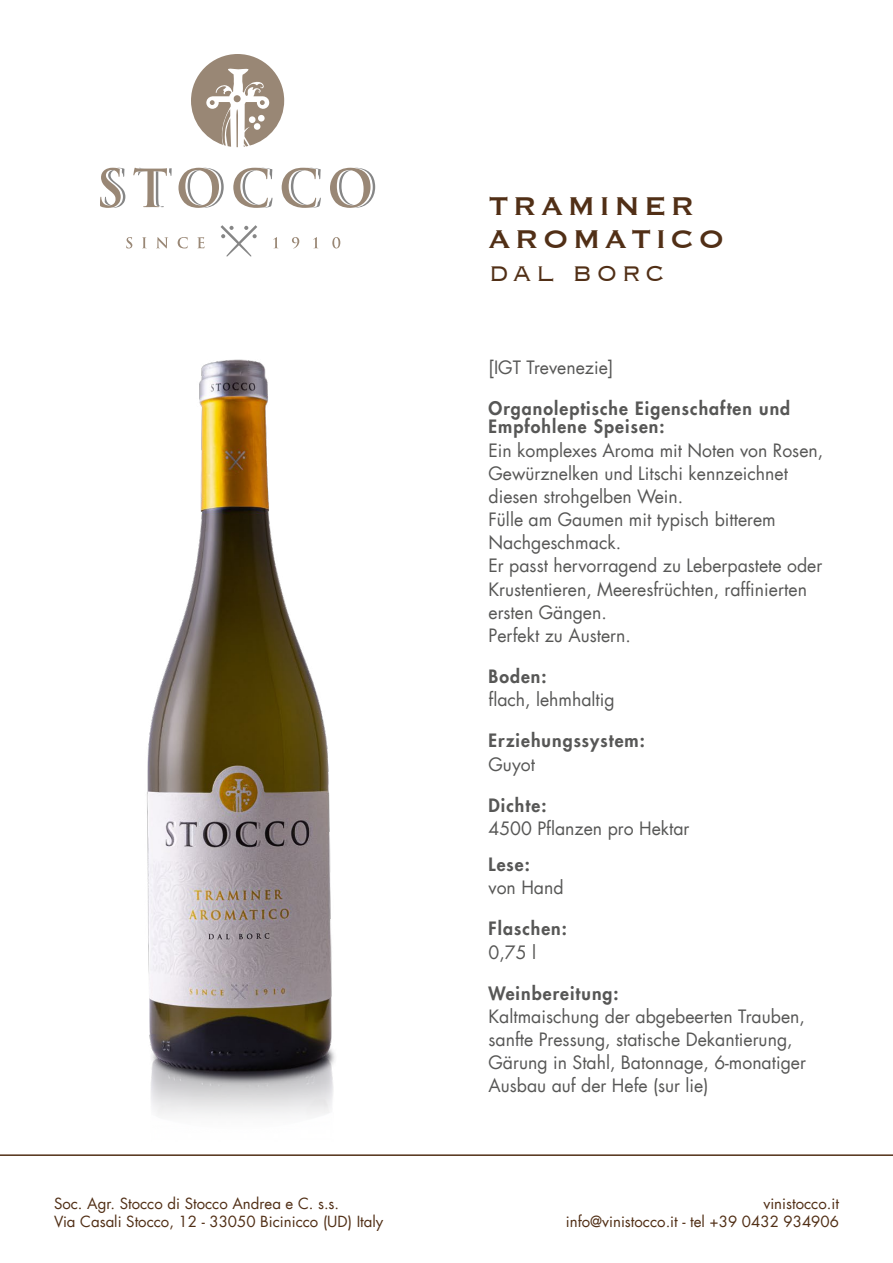
<style>
.page{position:relative;width:893px;height:1263px;background:#fff}
.page>*{position:absolute;margin:0;border:0;box-sizing:border-box;transform-origin:0 0}
.t1{font:33.45px "Copperplate";letter-spacing:.12em;color:#512f16}
.t2{font:300 33.45px "Copperplate";letter-spacing:.12em;color:#512f16}
.Stile_di_paragrafo_1{font:18px/23.1px "Futura LT";color:#575756}
.Stile_di_paragrafo_1-2{font:800 18px/18px "Futura LT";letter-spacing:.06em;color:#575756}
.t3{font:15px/18px "Futura LT";color:#512f16}
</style>
<div class="page">
<hr style="left:0;top:1154px;width:893px;height:2px;background:#512f16">
<svg style="left:126px;top:237px;width:6px;height:11px"></svg>
<svg style="left:142px;top:237px;width:5px;height:11px"></svg>
<svg style="left:157px;top:237px;width:11px;height:11px"></svg>
<svg style="left:178px;top:237px;width:10px;height:11px"></svg>
<svg style="left:197px;top:237px;width:7px;height:11px"></svg>
<svg style="left:273px;top:237px;width:5px;height:11px"></svg>
<svg style="left:292px;top:237px;width:7px;height:12px"></svg>
<svg style="left:313px;top:237px;width:5px;height:11px"></svg>
<svg style="left:332px;top:237px;width:8px;height:11px"></svg>
<svg style="left:221px;top:225px;width:36px;height:31px"></svg>
<svg style="left:191px;top:54px;width:93px;height:93px"></svg>
<svg style="left:100px;top:168px;width:25px;height:40px"></svg>
<svg style="left:178px;top:168px;width:46px;height:40px"></svg>
<svg style="left:233px;top:168px;width:39px;height:40px"></svg>
<svg style="left:282px;top:168px;width:39px;height:40px"></svg>
<svg style="left:330px;top:168px;width:45px;height:40px"></svg>
<svg style="left:133px;top:168px;width:39px;height:40px"></svg>
<img style="left:147px;top:359px;width:188px;height:757px">
<p class="t1" style="left:488px;top:184px;width:208px">TRAMINER</p>
<p class="t1" style="left:488px;top:217px;width:238px">AROMATICO</p>
<p class="t2" style="left:488px;top:251px;width:177px">dal borc</p>
<p class="Stile_di_paragrafo_1" style="left:488px;top:356px;width:126px">[IGT Trevenezie]</p>
<p class="Stile_di_paragrafo_1-2" style="left:488px;top:399px;width:303px">Organoleptische Eigenschaften und<br>Empfohlene Speisen:</p>
<p class="Stile_di_paragrafo_1" style="left:488px;top:439px;width:336px">Ein komplexes Aroma mit Noten von Rosen,<br>Gewürznelken und Litschi kennzeichnet</p>
<p class="Stile_di_paragrafo_1" style="left:488px;top:485px;width:196px">diesen strohgelben Wein.</p>
<p class="Stile_di_paragrafo_1" style="left:488px;top:508px;width:289px">Fülle am Gaumen mit typisch bitterem<br>Nachgeschmack.</p>
<p class="Stile_di_paragrafo_1" style="left:488px;top:554px;width:335px">Er passt hervorragend zu Leberpastete oder<br>Krustentieren, Meeresfrüchten, raffinierten ersten Gängen.</p>
<p class="Stile_di_paragrafo_1" style="left:488px;top:624px;width:144px">Perfekt zu Austern.</p>
<p class="Stile_di_paragrafo_1-2" style="left:488px;top:667px;width:60px">Boden:</p>
<p class="Stile_di_paragrafo_1" style="left:488px;top:688px;width:128px">flach, lehmhaltig</p>
<p class="Stile_di_paragrafo_1-2" style="left:488px;top:731px;width:158px">Erziehungssystem:</p>
<p class="Stile_di_paragrafo_1" style="left:488px;top:753px;width:48px">Guyot</p>
<p class="Stile_di_paragrafo_1-2" style="left:488px;top:796px;width:59px">Dichte:</p>
<p class="Stile_di_paragrafo_1" style="left:488px;top:817px;width:202px">4500 Pflanzen pro Hektar</p>
<p class="Stile_di_paragrafo_1-2" style="left:488px;top:855px;width:43px">Lese:</p>
<p class="Stile_di_paragrafo_1" style="left:488px;top:876px;width:77px">von Hand</p>
<p class="Stile_di_paragrafo_1-2" style="left:488px;top:919px;width:80px">Flaschen:</p>
<p class="Stile_di_paragrafo_1" style="left:488px;top:940px;width:49px">0,75 l</p>
<p class="Stile_di_paragrafo_1-2" style="left:488px;top:984px;width:132px">Weinbereitung:</p>
<p class="Stile_di_paragrafo_1" style="left:488px;top:1005px;width:318px">Kaltmaischung der abgebeerten Trauben,</p>
<p class="Stile_di_paragrafo_1" style="left:488px;top:1028px;width:319px">sanfte Pressung, statische Dekantierung,<br>Gärung in Stahl, Batonnage, 6-monatiger<br>Ausbau auf der Hefe (sur lie)</p>
<p class="t3" style="left:54px;top:1194px;width:331px">Soc. Agr. Stocco di Stocco Andrea e C. s.s.<br>Via Casali Stocco, 12 - 33050 Bicinicco (UD) Italy</p>
<p class="t3" style="left:566px;top:1194px;width:275px;text-align:right">vinistocco.it<br>info@vinistocco.it - tel +39 0432 934906</p>
</div>
